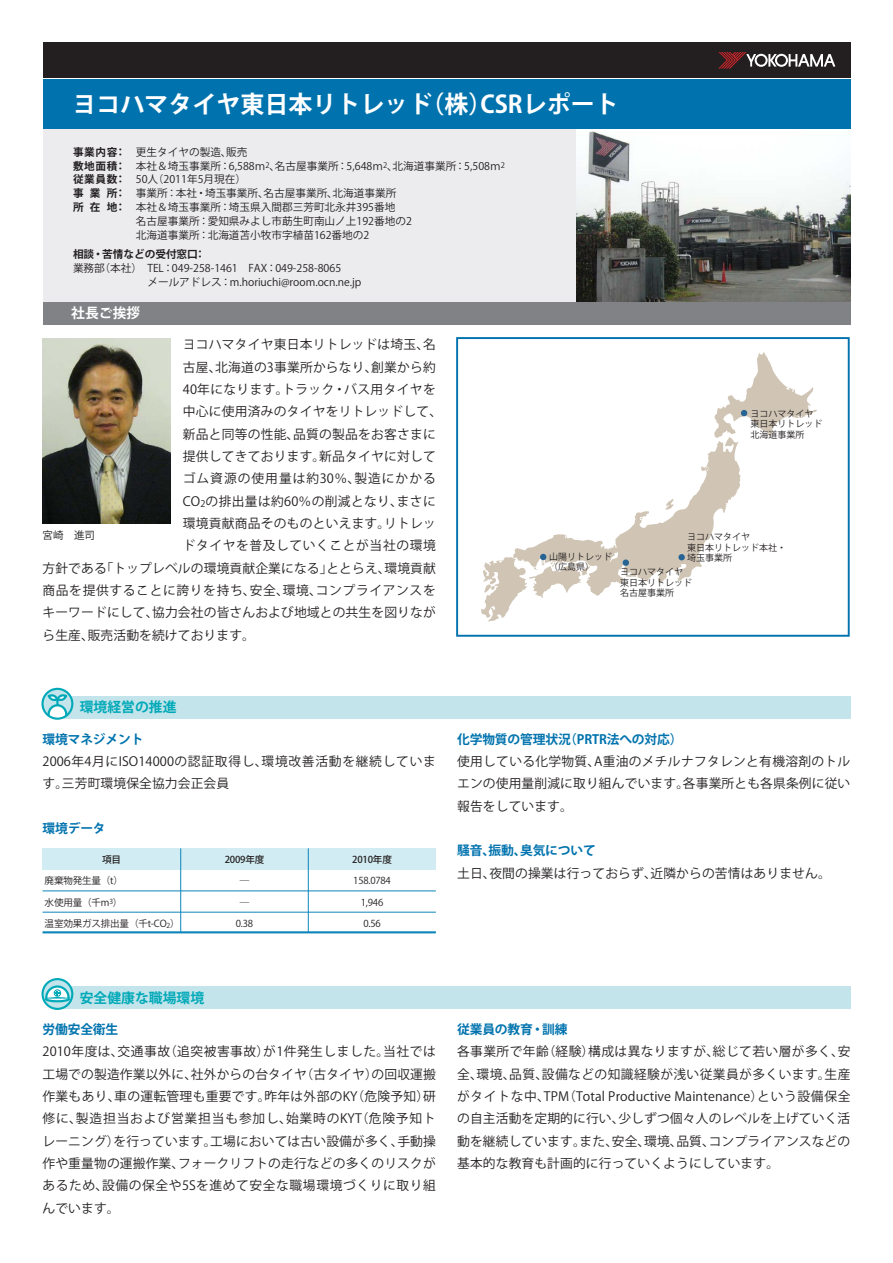
<style>
.page{position:relative;width:893px;height:1263px;background:#fff}
.page>*{position:absolute;margin:0;border:0;box-sizing:border-box;transform-origin:0 0}
.t1{font:700 24px "Koz Go Pro";color:#fff}
.t2{font:700 13.8px "Koz Go Pro";color:#00a9b8}
.t3{font:700 13.8px "Koz Go Pro";color:#fff}
.t4{font:12.75px/22.4px "Koz Go Pro";letter-spacing:.02em;color:#231f20;text-align:justify}
.t5{font:700 12.75px "Koz Go Pro";letter-spacing:-.01em;color:#0073ae}
.t6{font:12.75px "Koz Go Pro";letter-spacing:.05em;color:#231f20}
.t7{font:12.75px "Koz Go Pro";letter-spacing:.075em;color:#231f20}
.t8{font:12.75px "Koz Go Pro";letter-spacing:.045em;color:#231f20}
.t9{font:10.65px/13.8px "Koz Go Pro";color:#231f20}
.t10{font:700 10.65px/13.8px "Koz Go Pro";letter-spacing:.065em;color:#231f20;text-align:justify}
.t11{font:700 10.65px "Koz Go Pro";color:#231f20}
.t12{font:10.5px "Koz Go Pro";color:#231f20}
.t13{font:9.6px "Koz Go Pro";letter-spacing:-.02em;color:#231f20}
.t14{font:500 9.6px "Koz Go Pro";letter-spacing:-.02em;color:#231f20}
.t15{font:9px/10.5px "Koz Go Pro";color:#231f20}
</style>
<div class="page">
<div style="left:43px;top:129px;width:807px;height:173px;background:#ececee"></div>
<div style="left:43px;top:43px;width:807px;height:35px;background:#231f20"></div>
<svg style="left:718px;top:52px;width:117px;height:17px"></svg>
<img style="left:576px;top:129px;width:274px;height:173px">
<img style="left:43px;top:338px;width:127px;height:185px">
<div style="left:43px;top:848px;width:393px;height:22px;background:#d1ecf2"></div>
<hr style="left:43px;top:890px;width:393px;height:1px;background:#0c85bb">
<hr style="left:43px;top:912px;width:393px;height:1px;background:#0c85bb">
<hr style="left:43px;top:931px;width:393px;height:2px;background:#0c85bb">
<hr style="left:308px;top:848px;width:1px;height:84px;background:#0c85bb">
<hr style="left:180px;top:848px;width:1px;height:84px;background:#0c85bb">
<div style="left:43px;top:79px;width:807px;height:50px;background:#0073ae"></div>
<div style="left:43px;top:302px;width:807px;height:22px;background:#808285"></div>
<div style="left:456px;top:337px;width:394px;height:300px;border:2px solid #0073ae"></div>
<svg style="left:481px;top:352px;width:336px;height:270px"></svg>
<svg style="left:678px;top:554px;width:7px;height:7px"></svg>
<svg style="left:622px;top:559px;width:7px;height:7px"></svg>
<svg style="left:540px;top:553px;width:7px;height:7px"></svg>
<svg style="left:741px;top:410px;width:7px;height:7px"></svg>
<div style="left:60px;top:696px;width:790px;height:23px;background:#c2e4ea"></div>
<svg style="left:43px;top:689px;width:29px;height:30px"></svg>
<svg style="left:46px;top:695px;width:22px;height:24px"></svg>
<div style="left:41px;top:688px;width:32px;height:32px;border:2px solid #00a9b8;border-radius:50%"></div>
<div style="left:60px;top:986px;width:790px;height:23px;background:#c2e4ea"></div>
<svg style="left:43px;top:979px;width:29px;height:30px"></svg>
<div style="left:41px;top:978px;width:32px;height:32px;border:2px solid #00a9b8;border-radius:50%"></div>
<svg style="left:44px;top:984px;width:27px;height:19px"></svg>
<h1 class="t1" style="left:72px;top:89px;width:548px">ヨコハマタイヤ東日本リトレッド（株）CSRレポート</h1>
<p class="t10" style="left:73px;top:146px;width:46px">事業内容敷地面積従業員数事業所所在地</p>
<p class="t10" style="left:115px;top:146px;width:12px">：：：：：</p>
<p class="t9" style="left:136px;top:145px;width:370px">更生タイヤの製造、販売<br>本社＆埼玉事業所：6,588ｍ<sup>2</sup>、名古屋事業所：5,648ｍ<sup>2</sup>、北海道事業所：5,508ｍ<sup>2<br></sup>50人（2011年5月現在）<br>事業所：本社・埼玉事業所、名古屋事業所、北海道事業所<br>本社＆埼玉事業所：埼玉県入間郡三芳町北永井395番地<br>名古屋事業所：愛知県みよし市莇生町南山ノ上192番地の2<br>北海道事業所：北海道苫小牧市字植苗162番地の2</p>
<p class="t11" style="left:73px;top:247px;width:134px">相談・苦情などの受付窓口：</p>
<p class="t9" style="left:73px;top:261px;width:290px">業務部（本社）　TEL：049-258-1461　FAX：049-258-8065<br>　　　　　　　メールアドレス：m.horiuchi@room.ocn.ne.jp</p>
<p class="t3" style="left:71px;top:304px;width:71px">社長ご挨拶</p>
<p class="t4" style="left:183px;top:334px;width:254px">ヨコハマタイヤ東日本リトレッドは埼玉、名</p>
<p class="t4" style="left:183px;top:356px;width:254px">古屋、北海道の3事業所からなり、創業から約</p>
<p class="t4" style="left:183px;top:378px;width:254px">40年になります。トラック・バス用タイヤを</p>
<p class="t4" style="left:183px;top:401px;width:261px">中心に使用済みのタイヤをリトレッドして、</p>
<p class="t4" style="left:183px;top:423px;width:254px">新品と同等の性能、品質の製品をお客さまに</p>
<p class="t4" style="left:183px;top:445px;width:254px">提供してきております。新品タイヤに対して</p>
<p class="t7" style="left:183px;top:470px;width:254px">ゴム資源の使用量は約30％、製造にかかる</p>
<p class="t4" style="left:183px;top:490px;width:254px">CO<sub>2</sub>の排出量は約60％の削減となり、まさに</p>
<p class="t4" style="left:183px;top:512px;width:254px">環境貢献商品そのものといえます。リトレッ</p>
<p class="t8" style="left:183px;top:537px;width:254px">ドタイヤを普及していくことが当社の環境</p>
<p class="t4" style="left:43px;top:557px;width:395px">方針である「トップレベルの環境貢献企業になる」ととらえ、環境貢献</p>
<p class="t6" style="left:43px;top:582px;width:395px">商品を提供することに誇りを持ち、安全、環境、コンプライアンスを</p>
<p class="t4" style="left:43px;top:602px;width:395px">キーワードにして、協力会社の皆さんおよび地域との共生を図りなが</p>
<p class="t4" style="left:43px;top:624px;width:214px">ら生産、販売活動を続けております。</p>
<p class="t12" style="left:43px;top:528px;width:54px">宮崎　進司</p>
<p class="t15" style="left:750px;top:408px;width:73px">ヨコハマタイヤ東日本リトレッド北海道事業所</p>
<p class="t15" style="left:687px;top:532px;width:100px">ヨコハマタイヤ<br>東日本リトレッド本社・</p>
<p class="t15" style="left:549px;top:551px;width:64px">山陽リトレッド</p>
<p class="t15" style="left:687px;top:553px;width:46px">埼玉事業所</p>
<p class="t15" style="left:549px;top:562px;width:46px">（広島県）</p>
<p class="t15" style="left:620px;top:567px;width:73px">ヨコハマタイヤ東日本リトレッド名古屋事業所</p>
<p class="t2" style="left:80px;top:698px;width:98px">環境経営の推進</p>
<p class="t5" style="left:43px;top:731px;width:103px">環境マネジメント</p>
<p class="t4" style="left:43px;top:750px;width:395px">2006年4月にISO14000の認証取得し、環境改善活動を継続しています。三芳町環境保全協力会正会員</p>
<p class="t5" style="left:43px;top:820px;width:65px">環境データ</p>
<p class="t14" style="left:102px;top:853px;width:20px">項目</p>
<p class="t13" style="left:45px;top:875px;width:80px">廃棄物発生量（t）</p>
<p class="t13" style="left:45px;top:896px;width:79px">水使用量（千m<sup>3</sup>）</p>
<p class="t13" style="left:45px;top:917px;width:137px">温室効果ガス排出量（千t-CO<sub>2</sub>）</p>
<p class="t14" style="left:225px;top:853px;width:41px">2009年度</p>
<p class="t13" style="left:240px;top:875px;width:11px">―</p>
<p class="t13" style="left:240px;top:896px;width:11px">―</p>
<p class="t13" style="left:236px;top:917px;width:19px">0.38</p>
<p class="t14" style="left:352px;top:853px;width:41px">2010年度</p>
<p class="t13" style="left:353px;top:875px;width:39px">158.0784</p>
<p class="t13" style="left:361px;top:896px;width:24px">1,946</p>
<p class="t13" style="left:363px;top:917px;width:19px">0.56</p>
<p class="t5" style="left:457px;top:731px;width:227px">化学物質の管理状況（PRTR法への対応）</p>
<p class="t4" style="left:457px;top:750px;width:395px">使用している化学物質、A重油のメチルナフタレンと有機溶剤のトルエンの使用量削減に取り組んでいます。各事業所とも各県条例に従い報告をしています。</p>
<p class="t5" style="left:457px;top:842px;width:140px">騒音、振動、臭気について</p>
<p class="t4" style="left:457px;top:862px;width:375px">土日、夜間の操業は行っておらず、近隣からの苦情はありません。</p>
<p class="t2" style="left:80px;top:989px;width:126px">安全健康な職場環境</p>
<p class="t5" style="left:43px;top:1021px;width:77px">労働安全衛生</p>
<p class="t4" style="left:43px;top:1041px;width:395px">2010年度は、交通事故（追突被害事故）が1件発生しました。当社では工場での製造作業以外に、社外からの台タイヤ（古タイヤ）の回収運搬作業もあり、車の運転管理も重要です。昨年は外部のKY（危険予知）研修に、製造担当および営業担当も参加し、始業時のKYT（危険予知トレーニング）を行っています。工場においては古い設備が多く、手動操作や重量物の運搬作業、フォークリフトの走行などの多くのリスクがあるため、設備の保全や5Sを進めて安全な職場環境づくりに取り組んでいます。</p>
<p class="t5" style="left:457px;top:1021px;width:112px">従業員の教育・訓練</p>
<p class="t4" style="left:457px;top:1041px;width:395px">各事業所で年齢（経験）構成は異なりますが、総じて若い層が多く、安全、環境、品質、設備などの知識経験が浅い従業員が多くいます。生産がタイトな中、TPM（Total Productive Maintenance）という設備保全の自主活動を定期的に行い、少しずつ個々人のレベルを上げていく活動を継続しています。また、安全、環境、品質、コンプライアンスなどの基本的な教育も計画的に行っていくようにしています。</p>
</div>
